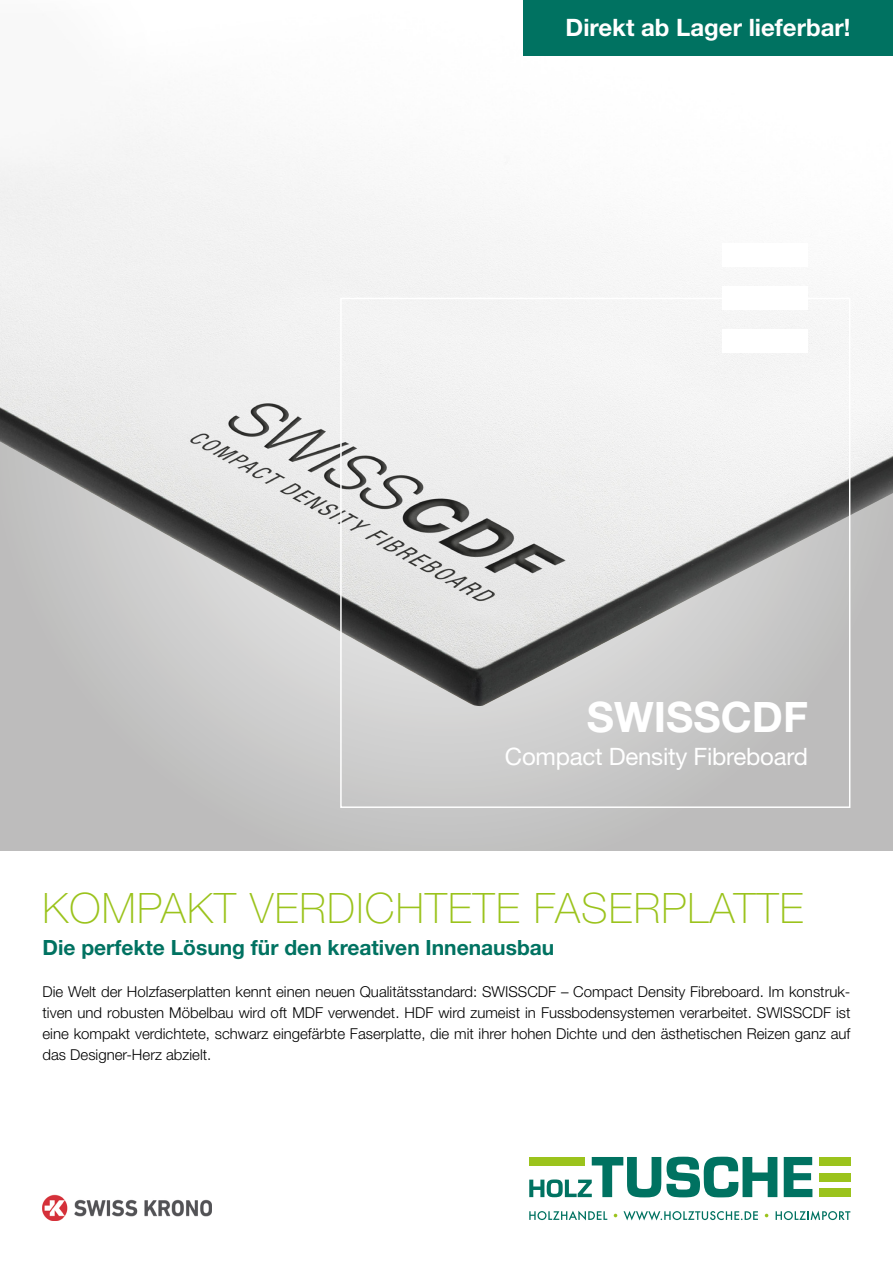
<style>
.page{position:relative;width:893px;height:1263px;background:#fff}
.page>*{position:absolute;margin:0;border:0;box-sizing:border-box;transform-origin:0 0}
.t1{font:100 42px "Helvetica Neue LT Std";letter-spacing:.03em;color:#9bc31c}
.t2{font:700 42px "Helvetica Neue LT Std";color:#fff}
.t3{font:24px "Helvetica Neue LT Std";letter-spacing:-.01em;color:#fff}
.t4{font:700 24px "Helvetica Neue LT Std";color:#fff}
.t5{font:700 21px "Helvetica Neue LT Std";color:#007261}
.t6{font:300 15px/21px "Helvetica Neue LT Std";color:#000;text-align:justify}
</style>
<div class="page">
<svg style="left:0;top:707px;width:893px;height:143px;background:#c3c2c2"></svg>
<img style="left:0;top:55px;width:893px;height:652px">
<div style="left:523px;top:0;width:370px;height:55px;background:#007261"></div>
<svg style="left:529px;top:1211px;width:78px;height:9px"></svg>
<svg style="left:623px;top:1211px;width:135px;height:9px"></svg>
<svg style="left:776px;top:1210px;width:74px;height:10px"></svg>
<svg style="left:784px;top:1157px;width:28px;height:40px"></svg>
<div style="left:819px;top:1157px;width:31px;height:8px;background:#9bc31c"></div>
<div style="left:819px;top:1173px;width:31px;height:8px;background:#9bc31c"></div>
<div style="left:819px;top:1188px;width:31px;height:9px;background:#9bc31c"></div>
<svg style="left:529px;top:1157px;width:248px;height:40px"></svg>
<div style="left:340px;top:298px;width:510px;height:510px;border:2px solid #fff"></div>
<div style="left:723px;top:243px;width:85px;height:23px;background:#fff"></div>
<div style="left:723px;top:286px;width:85px;height:23px;background:#fff"></div>
<div style="left:723px;top:329px;width:85px;height:23px;background:#fff"></div>
<img style="left:43px;top:1195px;width:169px;height:25px">
<h2 class="t4" style="left:566px;top:13px;width:286px">Direkt ab Lager lieferbar!</h2>
<h1 class="t2" style="left:587px;top:691px;width:222px">SWISSCDF</h1>
<h2 class="t3" style="left:505px;top:743px;width:304px">Compact Density Fibreboard</h2>
<h1 class="t1" style="left:43px;top:884px;width:762px">KOMPAKT VERDICHTETE FASERPLATTE</h1>
<h3 class="t5" style="left:43px;top:934px;width:513px">Die perfekte Lösung für den kreativen Innenausbau</h3>
<p class="t6" style="left:43px;top:981px;width:809px">Die Welt der Holzfaserplatten kennt einen neuen Qualitätsstandard: SWISSCDF – Compact Density Fibreboard. Im konstruk&shy;tiven und robusten Möbelbau wird oft MDF verwendet. HDF wird zumeist in Fussbodensystemen verarbeitet. SWISSCDF ist eine kompakt verdichtete, schwarz eingefärbte Faserplatte, die mit ihrer hohen Dichte und den ästhetischen Reizen ganz auf das Designer-Herz abzielt.</p>
</div>
